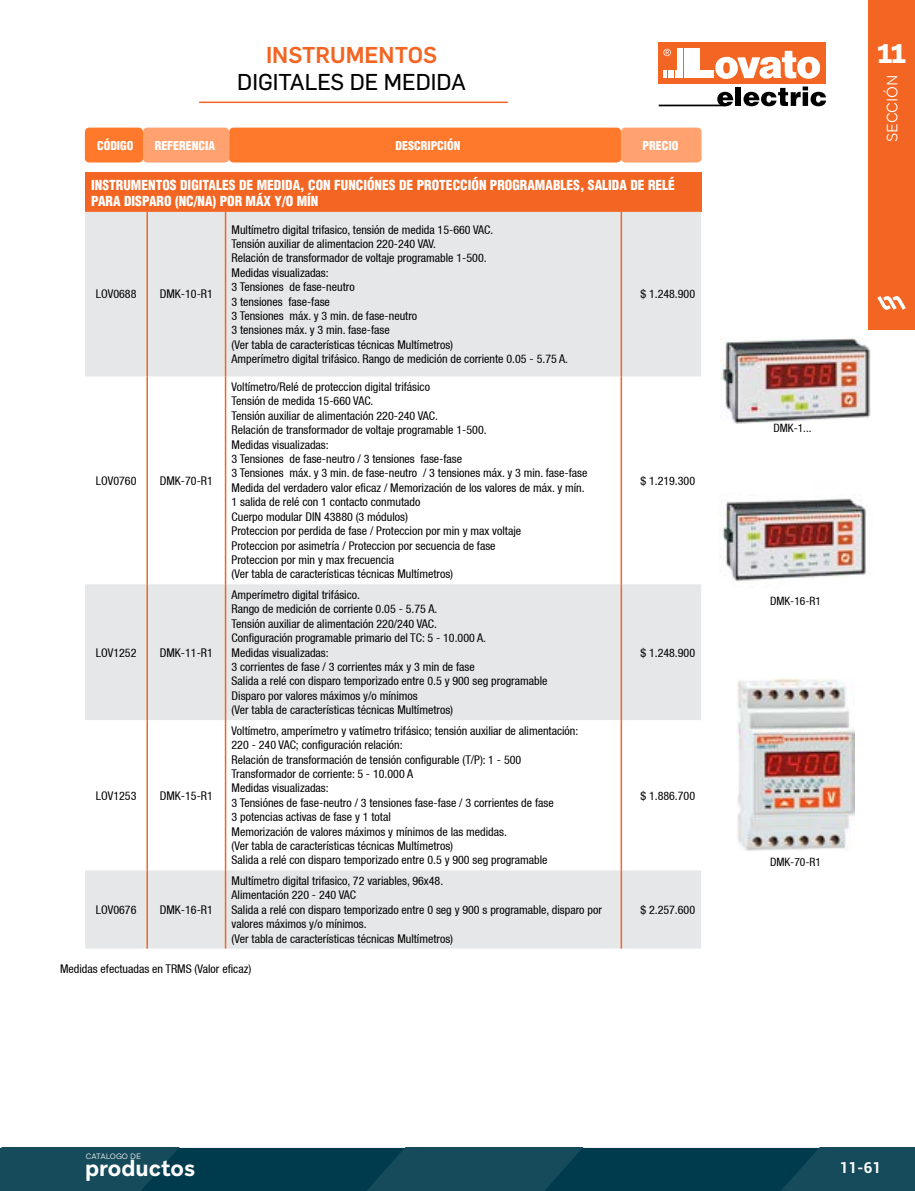
<style>
.page{position:relative;width:915px;height:1191px;background:#fff}
.page>*{position:absolute;margin:0;border:0;box-sizing:border-box;transform-origin:0 0}
.t1{font:900 27px "Aribau Grotesk";color:#fff}
.t2{font:22.5px "Flama Basic";color:#000}
.t3{font:500 22.5px "Flama";color:#f26522}
.t4{font:700 22.2px "Aribau Grotesk";color:#fff}
.t5{font:300 15px "Aribau Grotesk";color:#fff}
.t6{font:700 15px "Roboto";color:#fff}
.t7{font:900 condensed 13.5px/16.2px "Helvetica";color:#fff}
.t8{font:condensed 12px/14.4px "Helvetica 57";color:#000}
.t9{font:900 condensed 11.85px "Helvetica";color:#fff}
.t10{font:condensed 11.55px "Helvetica 57";color:#000}
.t11{font:300 7.8px "Aribau Grotesk";letter-spacing:-.005em;color:#fff}
</style>
<div class="page">
<hr style="left:199px;top:102px;width:308px;height:1px;background:#f26522">
<div style="left:658px;top:43px;width:167px;height:41px;background:#f26522"></div>
<svg style="left:717px;top:92px;width:16px;height:14px"></svg>
<div style="left:735px;top:87px;width:5px;height:19px;background:#000"></div>
<svg style="left:743px;top:87px;width:82px;height:19px"></svg>
<hr style="left:658px;top:105px;width:67px;height:1px;background:#000">
<div style="left:688px;top:49px;width:12px;height:29px;background:#fff"></div>
<div style="left:688px;top:71px;width:25px;height:7px;background:#fff"></div>
<svg style="left:663px;top:49px;width:24px;height:29px"></svg>
<svg style="left:715px;top:51px;width:105px;height:28px"></svg>
<div style="left:867px;top:0;width:47px;height:330px;background:#f26522"></div>
<svg style="left:877px;top:296px;width:28px;height:14px"></svg>
<svg style="left:0;top:1147px;width:914px;height:44px;background:#0d4555"></svg>
<div style="left:85px;top:173px;width:616px;height:39px;background:#f26522"></div>
<svg style="left:85px;top:212px;width:616px;height:736px;fill:#e6e7e8"></svg>
<hr style="left:146px;top:212px;width:2px;height:164px;background:#f26522">
<hr style="left:225px;top:212px;width:1px;height:164px;background:#f26522">
<hr style="left:620px;top:212px;width:2px;height:164px;background:#f26522">
<hr style="left:146px;top:376px;width:2px;height:208px;background:#f26522">
<hr style="left:225px;top:376px;width:1px;height:208px;background:#f26522">
<hr style="left:620px;top:376px;width:2px;height:208px;background:#f26522">
<hr style="left:146px;top:584px;width:2px;height:136px;background:#f26522">
<hr style="left:225px;top:584px;width:1px;height:136px;background:#f26522">
<hr style="left:620px;top:584px;width:2px;height:136px;background:#f26522">
<hr style="left:146px;top:720px;width:2px;height:150px;background:#f26522">
<hr style="left:225px;top:720px;width:1px;height:150px;background:#f26522">
<hr style="left:620px;top:720px;width:2px;height:150px;background:#f26522">
<hr style="left:146px;top:870px;width:2px;height:78px;background:#f26522">
<hr style="left:225px;top:870px;width:1px;height:78px;background:#f26522">
<hr style="left:620px;top:870px;width:2px;height:78px;background:#f26522">
<img style="left:720px;top:338px;width:150px;height:85px">
<img style="left:718px;top:498px;width:148px;height:84px">
<img style="left:737px;top:679px;width:117px;height:171px">
<div style="left:143px;top:128px;width:86px;height:34px;background:#ffa270;border-radius:4px"></div>
<div style="left:229px;top:128px;width:392px;height:34px;background:#ff792d;border-radius:4px"></div>
<div style="left:85px;top:128px;width:58px;height:34px;background:#ff792d;border-radius:4px"></div>
<div style="left:621px;top:128px;width:80px;height:34px;background:#ffa270;border-radius:4px"></div>
<h2 class="t3" style="left:266px;top:38px;width:173px">INSTRUMENTOS</h2>
<h2 class="t2" style="left:237px;top:66px;width:230px">DIGITALES DE MEDIDA</h2>
<p class="t9" style="left:97px;top:138px;width:38px">CÓDIGO</p>
<p class="t9" style="left:155px;top:138px;width:62px">REFERENCIA</p>
<p class="t9" style="left:395px;top:138px;width:66px">DESCRIPCIÓN</p>
<p class="t9" style="left:642px;top:138px;width:37px">PRECIO</p>
<p class="t7" style="left:91px;top:176px;width:585px">INSTRUMENTOS DIGITALES DE MEDIDA, CON FUNCIÓNES DE PROTECCIÓN PROGRAMABLES, SALIDA DE RELÉ<br>PARA DISPARO (NC/NA) POR MÁX Y/O MÍN</p>
<p class="t8" style="left:96px;top:287px;width:42px">LOV0688</p>
<p class="t8" style="left:160px;top:287px;width:55px">DMK-10-R1</p>
<p class="t8" style="left:96px;top:473px;width:42px">LOV0760</p>
<p class="t8" style="left:160px;top:473px;width:55px">DMK-70-R1</p>
<p class="t8" style="left:96px;top:645px;width:42px">LOV1252</p>
<p class="t8" style="left:160px;top:645px;width:55px">DMK-11-R1</p>
<p class="t8" style="left:96px;top:788px;width:42px">LOV1253</p>
<p class="t8" style="left:160px;top:788px;width:55px">DMK-15-R1</p>
<p class="t8" style="left:96px;top:902px;width:42px">LOV0676</p>
<p class="t8" style="left:160px;top:902px;width:55px">DMK-16-R1</p>
<p class="t8" style="left:231px;top:222px;width:338px">Multímetro digital trifasico, tensión de medida 15-660 VAC.<br>Tensión auxiliar de alimentacion 220-240 VAV.<br>Relación de transformador de voltaje programable 1-500.<br>Medidas visualizadas:<br>3 Tensiones de fase-neutro<br>3 tensiones fase-fase<br>3 Tensiones máx. y 3 min. de fase-neutro<br>3 tensiones máx. y 3 min. fase-fase<br>(Ver tabla de características técnicas Multímetros)<br>Amperímetro digital trifásico. Rango de medición de corriente 0.05 - 5.75 A.</p>
<p class="t8" style="left:231px;top:379px;width:357px">Voltímetro/Relé de proteccion digital trifásico<br>Tensión de medida 15-660 VAC.<br>Tensión auxiliar de alimentación 220-240 VAC.<br>Relación de transformador de voltaje programable 1-500.<br>Medidas visualizadas:<br>3 Tensiones de fase-neutro / 3 tensiones fase-fase<br>3 Tensiones máx. y 3 min. de fase-neutro / 3 tensiones máx. y 3 min. fase-fase Medida del verdadero valor eficaz / Memorización de los valores de máx. y mín.<br>1 salida de relé con 1 contacto conmutado<br>Cuerpo modular DIN 43880 (3 módulos)<br>Proteccion por perdida de fase / Proteccion por min y max voltaje<br>Proteccion por asimetría / Proteccion por secuencia de fase<br>Proteccion por min y max frecuencia<br>(Ver tabla de características técnicas Multímetros)</p>
<p class="t8" style="left:231px;top:587px;width:317px">Amperímetro digital trifásico.<br>Rango de medición de corriente 0.05 - 5.75 A.<br>Tensión auxiliar de alimentación 220/240 VAC.<br>Configuración programable primario del TC: 5 - 10.000 A.<br>Medidas visualizadas:<br>3 corrientes de fase / 3 corrientes máx y 3 min de fase<br>Salida a relé con disparo temporizado entre 0.5 y 900 seg programable Disparo por valores máximos y/o mínimos<br>(Ver tabla de características técnicas Multímetros)</p>
<p class="t8" style="left:231px;top:723px;width:348px">Voltímetro, amperímetro y vatímetro trifásico; tensión auxiliar de alimentación:<br>220 - 240 VAC; configuración relación:<br>Relación de transformación de tensión configurable (T/P): 1 - 500<br>Transformador de corriente: 5 - 10.000 A<br>Medidas visualizadas:<br>3 Tensiónes de fase-neutro / 3 tensiones fase-fase / 3 corrientes de fase<br>3 potencias activas de fase y 1 total<br>Memorización de valores máximos y mínimos de las medidas.<br>(Ver tabla de características técnicas Multímetros)<br>Salida a relé con disparo temporizado entre 0.5 y 900 seg programable</p>
<p class="t8" style="left:231px;top:873px;width:372px">Multímetro digital trifasico, 72 variables, 96x48.<br>Alimentación 220 - 240 VAC<br>Salida a relé con disparo temporizado entre 0 seg y 900 s programable, disparo por valores máximos y/o mínimos.<br>(Ver tabla de características técnicas Multímetros)</p>
<p class="t8" style="left:60px;top:961px;width:193px">Medidas efectuadas en TRMS (Valor eficaz)</p>
<p class="t8" style="left:640px;top:287px;width:56px">$ 1.248.900</p>
<p class="t8" style="left:640px;top:473px;width:56px">$ 1.219.300</p>
<p class="t8" style="left:640px;top:645px;width:56px">$ 1.248.900</p>
<p class="t8" style="left:640px;top:788px;width:56px">$ 1.886.700</p>
<p class="t8" style="left:640px;top:902px;width:56px">$ 2.257.600</p>
<p class="t11" style="left:86px;top:1151px;width:57px">CATALOGO DE</p>
<h3 class="t4" style="left:85px;top:1154px;width:111px">productos</h3>
<h1 class="t1" style="left:876px;top:36px;width:31px">11</h1>
<p class="t5" style="left:882px;top:142px;width:69px;rotate:-90deg">SECCIÓN</p>
<p class="t10" style="left:773px;top:421px;width:40px">DMK-1...</p>
<p class="t10" style="left:769px;top:594px;width:52px">DMK-16-R1</p>
<p class="t10" style="left:769px;top:855px;width:52px">DMK-70-R1</p>
<p class="t6" style="left:839px;top:1157px;width:42px">11-61</p>
</div>
